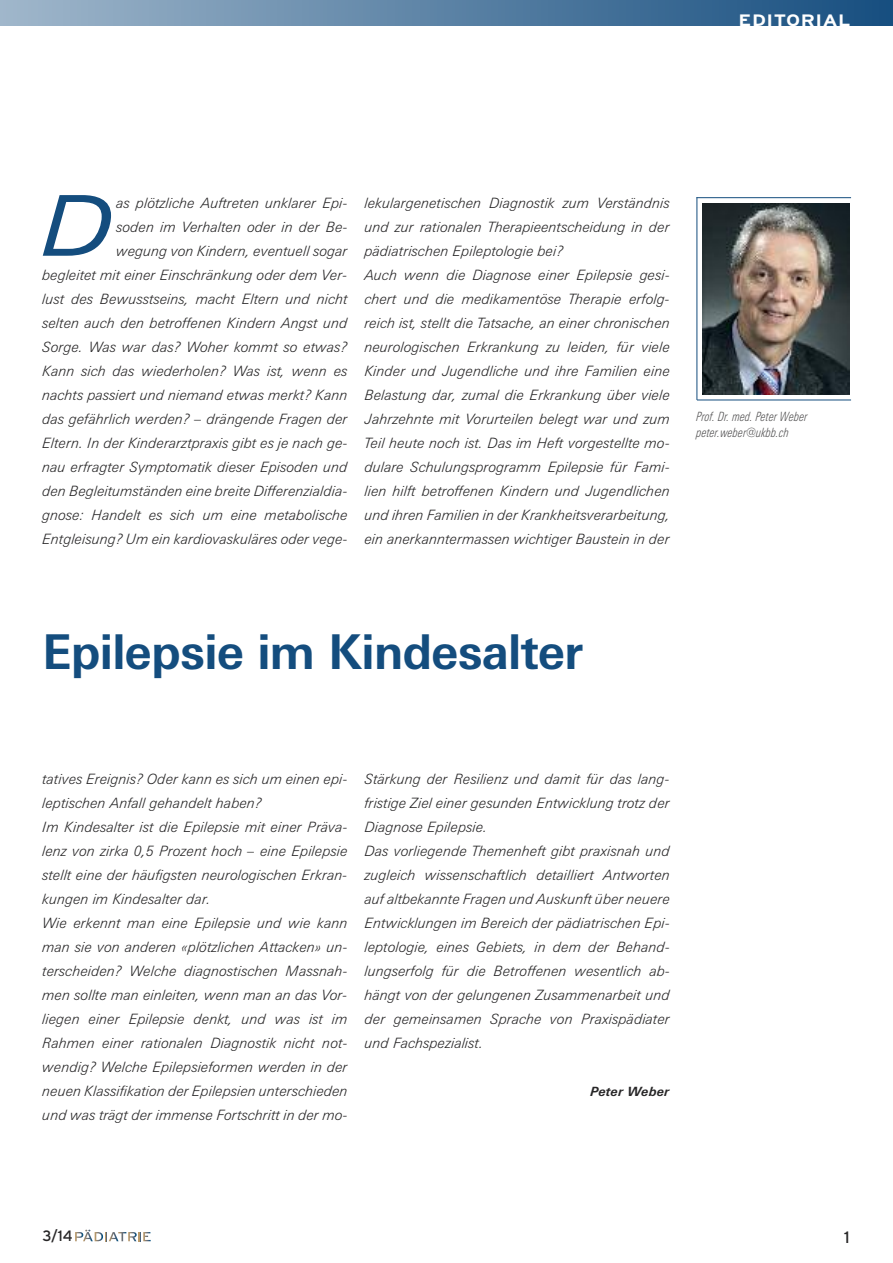
<style>
.page{position:relative;width:893px;height:1263px;background:#fff}
.page>*{position:absolute;margin:0;border:0;box-sizing:border-box;transform-origin:0 0}
.t1{font:italic 84px "Linotype Univers Extd";color:#144d7e}
.t2{font:700 48px "Linotype Univers Basic";letter-spacing:-.015em;color:#144d7e}
.t3{font:700 16.5px "Interstate";letter-spacing:.025em;color:#fff;scale:1.2 1}
.t4{font:16.5px "Interstate";color:#272627}
.t5{font:15px "Interstate";color:#272627}
.t6{font:italic 300 14.25px/24px "Linotype Univers Basic";letter-spacing:.015em;color:#272627}
.t7{font:italic 300 condensed 12.75px/15.8px "Linotype Univers";letter-spacing:.015em;color:#525152;scale:.9 1}
.t8{font:italic 700 12.75px "Linotype Univers Basic";letter-spacing:.02em;color:#272627}
</style>
<div class="page">
<div style="left:0;top:0;width:893px;height:26px;background:linear-gradient(to right,#a0b7cb,#164e7f)"></div>
<svg style="left:75px;top:1230px;width:76px;height:11px"></svg>
<img style="left:702px;top:204px;width:147px;height:191px">
<hr style="left:696px;top:197px;width:155px;height:1px;background:#144d7e">
<hr style="left:696px;top:197px;width:1px;height:203px;background:#144d7e">
<hr style="left:697px;top:400px;width:154px;height:1px;background:#144d7e">
<p class="t3" style="left:739px;top:11px;width:95px">EDITORIAL</p>
<h1 class="t1" style="left:43px;top:195px;width:74px">D</h1>
<p class="t6" style="left:43px;top:192px;width:307px;text-align:right">as plötzliche Auftreten unklarer Epi-<br>soden im Verhalten oder in der Be-<br>wegung von Kindern, eventuell sogar<br>begleitet mit einer Einschränkung oder dem Ver&shy;lust des Bewusstseins, macht Eltern und nicht selten auch den betroffenen Kindern Angst und Sorge. Was war das? Woher kommt so etwas?<br>Kann sich das wiederholen? Was ist, wenn es nachts passiert und niemand etwas merkt? Kann das gefährlich werden? – drängende Fragen der Eltern. In der Kinderarztpraxis gibt es je nach ge&shy;nau erfragter Symptomatik dieser Episoden und den Begleitumständen eine breite Differenzialdia&shy;gnose: Handelt es sich um eine metabolische Entgleisung? Um ein kardiovaskuläres oder vege-</p>
<p class="t6" style="left:365px;top:192px;width:307px">lekulargenetischen Diagnostik zum Verständnis und zur rationalen Therapieentscheidung in der pädiatrischen Epileptologie bei?<br>Auch wenn die Diagnose einer Epilepsie gesi&shy;chert und die medikamentöse Therapie erfolg&shy;reich ist, stellt die Tatsache, an einer chronischen neurologischen Erkrankung zu leiden, für viele Kinder und Jugendliche und ihre Familien eine Belastung dar, zumal die Erkrankung über viele Jahrzehnte mit Vorurteilen belegt war und zum Teil heute noch ist. Das im Heft vorgestellte mo&shy;dulare Schulungsprogramm Epilepsie für Fami&shy;lien hilft betroffenen Kindern und Jugendlichen und ihren Familien in der Krankheitsverarbeitung, ein anerkanntermassen wichtiger Baustein in der</p>
<p class="t7" style="left:696px;top:410px;width:125px">Prof. Dr. med. Peter Weber peter.weber@ukbb.ch</p>
<h2 class="t2" style="left:43px;top:634px;width:542px">Epilepsie im Kindesalter</h2>
<p class="t6" style="left:43px;top:768px;width:307px">tatives Ereignis? Oder kann es sich um einen epi&shy;leptischen Anfall gehandelt haben?<br>Im Kindesalter ist die Epilepsie mit einer Präva&shy;lenz von zirka 0,5 Prozent hoch – eine Epilepsie stellt eine der häufigsten neurologischen Erkran&shy;kungen im Kindesalter dar.<br>Wie erkennt man eine Epilepsie und wie kann man sie von anderen «plötzlichen Attacken» un&shy;terscheiden? Welche diagnostischen Massnah&shy;men sollte man einleiten, wenn man an das Vor&shy;liegen einer Epilepsie denkt, und was ist im Rahmen einer rationalen Diagnostik nicht not&shy;wendig? Welche Epilepsieformen werden in der neuen Klassifikation der Epilepsien unterschieden und was trägt der immense Fortschritt in der mo-</p>
<p class="t6" style="left:365px;top:768px;width:307px">Stärkung der Resilienz und damit für das lang&shy;fristige Ziel einer gesunden Entwicklung trotz der Diagnose Epilepsie.<br>Das vorliegende Themenheft gibt praxisnah und zugleich wissenschaftlich detailliert Antworten auf altbekannte Fragen und Auskunft über neuere Entwicklungen im Bereich der pädiatrischen Epi&shy;leptologie, eines Gebiets, in dem der Behand&shy;lungserfolg für die Betroffenen wesentlich ab&shy;hängt von der gelungenen Zusammenarbeit und der gemeinsamen Sprache von Praxispädiater und Fachspezialist.</p>
<p class="t8" style="left:591px;top:1087px;width:81px">Peter Weber</p>
<p class="t5" style="left:43px;top:1227px;width:32px">3/14</p>
<p class="t4" style="left:844px;top:1227px;width:7px">1</p>
</div>
